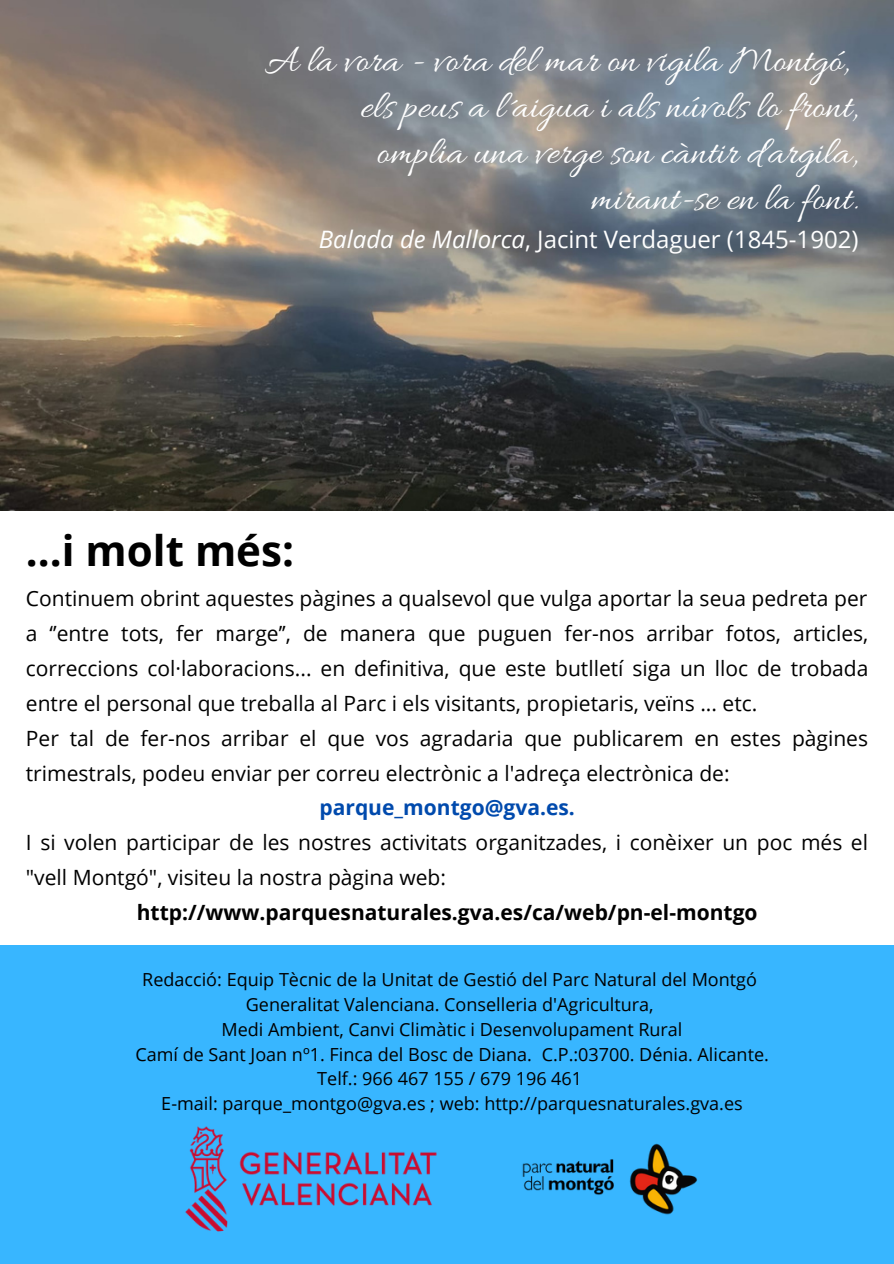
<style>
.page{position:relative;width:894px;height:1264px;background:#fff}
.page>*{position:absolute;margin:0;border:0;box-sizing:border-box;transform-origin:0 0}
.t1{font:700 42px "Open Sans";color:#000}
.t2{font:39.75px/45.9px "Allura";color:#fff;text-align:right}
.t3{font:24px "Open Sans";color:#fff}
.t4{font:21px/35px "Open Sans";color:#000}
.t5{font:700 21px "Open Sans";color:#000}
.t6{font:700 21px "Open Sans";color:#004aad}
.t7{font:18px/24.8px "Open Sans";color:#000;text-align:center}
.s1{font-style:italic}
</style>
<div class="page">
<div style="left:0;top:945px;width:893px;height:318px;background:#38b6ff"></div>
<img style="left:0;top:0;width:893px;height:510px">
<img style="left:185px;top:1126px;width:513px;height:106px">
<h2 class="t2" style="left:264px;top:40px;width:595px">A la vora - vora del mar on vigila Montgó, els peus a l´aigua i als núvols lo front, omplia una verge son càntir d'argila, mirant-se en la font.</h2>
<p class="t3" style="left:319px;top:222px;width:541px"><span class="s1">Balada de Mallorca</span>, Jacint Verdaguer (1845-1902)</p>
<h1 class="t1" style="left:26px;top:521px;width:269px">...i molt més:</h1>
<p class="t4" style="left:26px;top:580px;width:843px">Continuem obrint aquestes pàgines a qualsevol que vulga aportar la seua pedreta per a ‘’entre tots, fer marge’’, de manera que puguen fer-nos arribar fotos, articles, correccions col·laboracions... en definitiva, que este butlletí siga un lloc de trobada entre el personal que treballa al Parc i els visitants, propietaris, veïns ... etc.<br>Per tal de fer-nos arribar el que vos agradaria que publicarem en estes pàgines trimestrals, podeu enviar per correu electrònic a l'adreça electrònica de:</p>
<p class="t6" style="left:319px;top:793px;width:257px">parque_montgo@gva.es.</p>
<p class="t4" style="left:26px;top:824px;width:843px">I si volen participar de les nostres activitats organitzades, i conèixer un poc més el "vell Montgó", visiteu la nostra pàgina web:</p>
<p class="t5" style="left:137px;top:897px;width:622px">http://www.parquesnaturales.gva.es/ca/web/pn-el-montgo</p>
<p class="t7" style="left:135px;top:966px;width:635px">Redacció: Equip Tècnic de la Unitat de Gestió del Parc Natural del Montgó Generalitat Valenciana. Conselleria d'Agricultura,<br>Medi Ambient, Canvi Climàtic i Desenvolupament Rural<br>Camí de Sant Joan nº1. Finca del Bosc de Diana. C.P.:03700. Dénia. Alicante.<br>Telf.: 966 467 155 / 679 196 461<br>E-mail: parque_montgo@gva.es ; web: http://parquesnaturales.gva.es</p>
</div>
